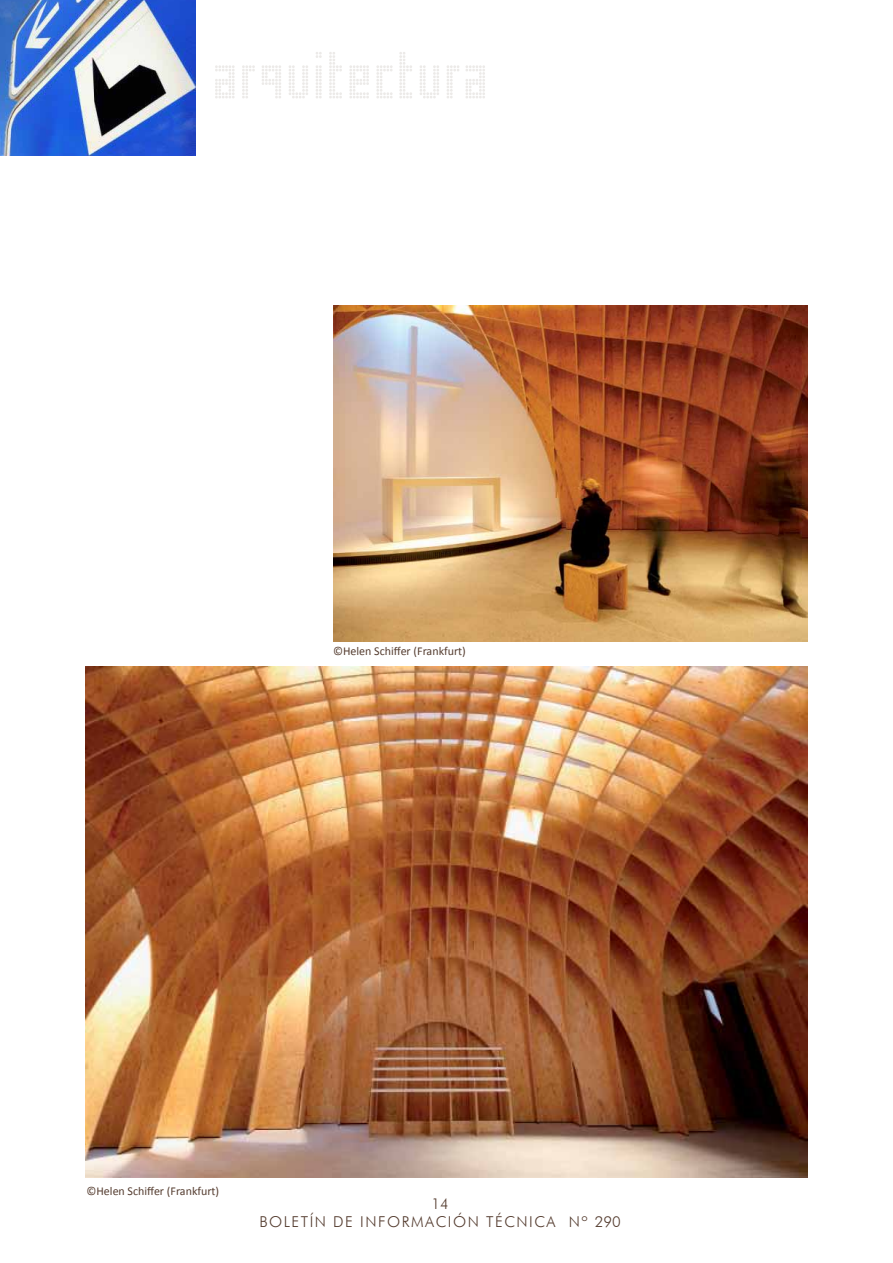
<style>
.page{position:relative;width:893px;height:1263px;background:#fff}
.page>*{position:absolute;margin:0;border:0;box-sizing:border-box;transform-origin:0 0}
.t1{font:67.5px "Pop Led";color:#eceae8}
.t2{font:300 15px/18px "Futura BT";letter-spacing:.1em;color:#553d30;text-align:center}
.t3{font:12px "Calibri";color:#553d30}
</style>
<div class="page">
<img style="left:0;top:0;width:195px;height:156px">
<img style="left:85px;top:667px;width:723px;height:511px">
<img style="left:333px;top:305px;width:475px;height:336px">
<h1 class="t1" style="left:215px;top:38px;width:279px">arquitectura</h1>
<p class="t3" style="left:333px;top:644px;width:134px">©Helen Schiffer (Frankfurt)</p>
<p class="t3" style="left:86px;top:1183px;width:134px">©Helen Schiffer (Frankfurt)</p>
<p class="t2" style="left:259px;top:1195px;width:363px">14<br>BOLETÍN DE INFORMACIÓN TÉCNICA Nº 290</p>
</div>
